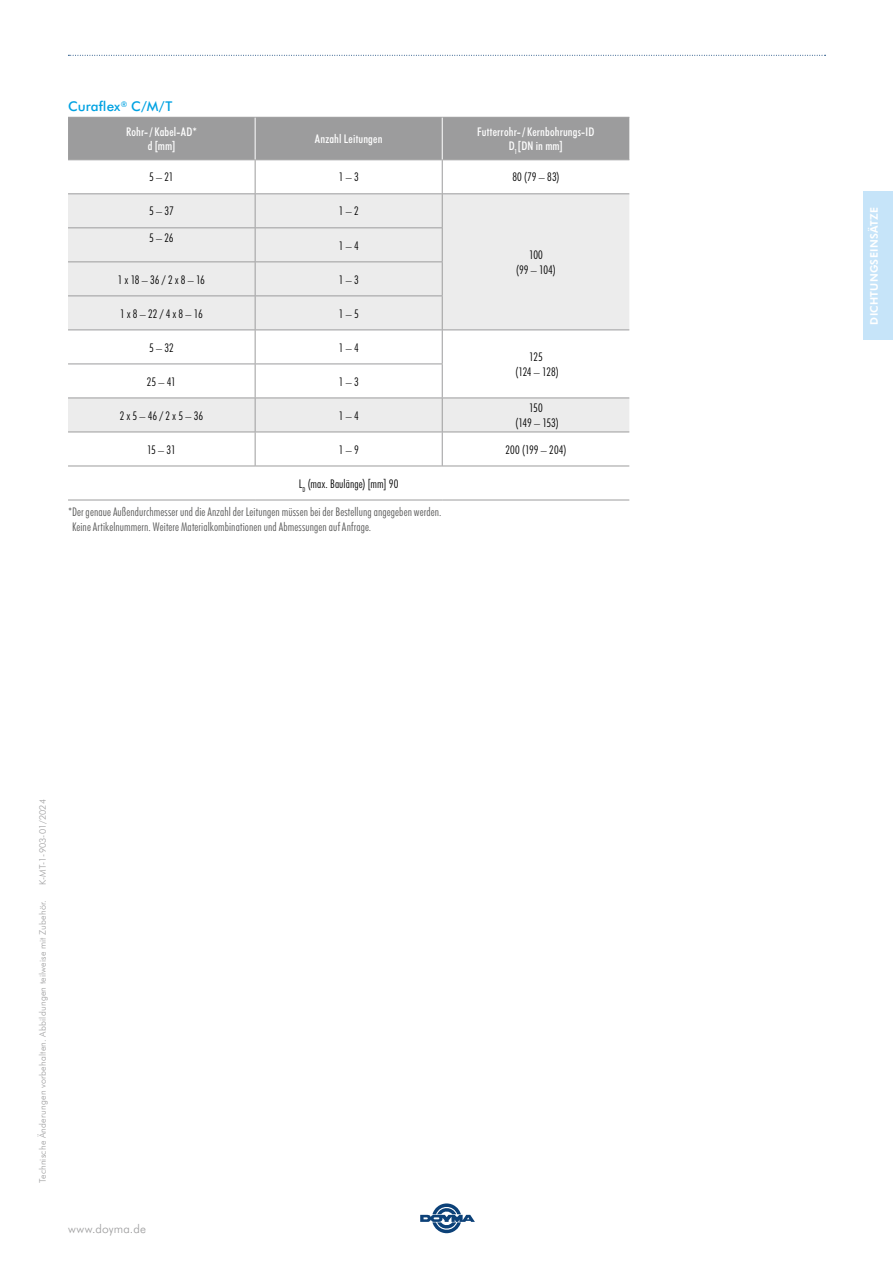
<style>
.page{position:relative;width:893px;height:1263px;background:#fff}
.page>*{position:absolute;margin:0;border:0;box-sizing:border-box;transform-origin:0 0}
.t1{font:500 13.5px "Futura BT";letter-spacing:.01em;color:#00a2e2}
.t2{font:300 condensed 12px/15px "Futura BT";letter-spacing:.015em;color:#565655}
.t3{font:300 condensed 12px/14.4px "Futura BT";letter-spacing:.005em;color:#000;text-align:center}
.t4{font:500 condensed 12px/14.4px "Futura BT";letter-spacing:.01em;color:#fff;text-align:center}
.t5{font:300 12px "Futura BT";letter-spacing:.015em;color:#9c9c9d}
.t6{font:300 condensed 12px/14.4px "Futura BT";letter-spacing:-.035em;color:#000;text-align:center}
.t7{font:300 condensed 12px/14.4px "Futura BT";letter-spacing:-.03em;color:#000;text-align:center}
.t8{font:700 10.5px "Futura BT";letter-spacing:.03em;color:#fff}
.t9{font:300 9px "Futura BT";letter-spacing:.02em;color:#9c9c9d}
</style>
<div class="page">
<svg style="left:420px;top:1203px;width:55px;height:30px"></svg>
<svg style="left:68px;top:55px;width:758px;height:1px"></svg>
<div style="left:863px;top:191px;width:30px;height:149px;background:#c6e4f9"></div>
<div style="left:68px;top:118px;width:561px;height:41px;background:#9c9c9d"></div>
<svg style="left:68px;top:160px;width:561px;height:340px"></svg>
<svg style="left:68px;top:194px;width:561px;height:238px;fill:#ececec"></svg>
<hr style="left:442px;top:159px;width:187px;height:1px;background:#9c9c9d">
<hr style="left:442px;top:160px;width:1px;height:33px;background:#9c9c9d">
<hr style="left:442px;top:193px;width:187px;height:1px;background:#9c9c9d">
<hr style="left:442px;top:194px;width:1px;height:34px;background:#9c9c9d">
<hr style="left:442px;top:228px;width:1px;height:33px;background:#9c9c9d">
<hr style="left:442px;top:296px;width:1px;height:33px;background:#9c9c9d">
<hr style="left:442px;top:262px;width:1px;height:33px;background:#9c9c9d">
<hr style="left:442px;top:329px;width:187px;height:1px;background:#9c9c9d">
<hr style="left:442px;top:330px;width:1px;height:34px;background:#9c9c9d">
<hr style="left:442px;top:364px;width:1px;height:34px;background:#9c9c9d">
<hr style="left:443px;top:398px;width:186px;height:1px;background:#9c9c9d">
<hr style="left:442px;top:398px;width:1px;height:34px;background:#9c9c9d">
<hr style="left:442px;top:432px;width:187px;height:1px;background:#9c9c9d">
<hr style="left:442px;top:432px;width:1px;height:34px;background:#9c9c9d">
<hr style="left:442px;top:466px;width:187px;height:1px;background:#9c9c9d">
<hr style="left:68px;top:117px;width:187px;height:1px;background:#9c9c9d">
<hr style="left:255px;top:117px;width:187px;height:1px;background:#9c9c9d">
<hr style="left:442px;top:117px;width:187px;height:1px;background:#9c9c9d">
<hr style="left:68px;top:159px;width:187px;height:1px;background:#9c9c9d">
<hr style="left:255px;top:159px;width:187px;height:1px;background:#9c9c9d">
<hr style="left:255px;top:160px;width:1px;height:33px;background:#9c9c9d">
<hr style="left:68px;top:193px;width:187px;height:1px;background:#9c9c9d">
<hr style="left:255px;top:193px;width:187px;height:1px;background:#9c9c9d">
<hr style="left:255px;top:194px;width:1px;height:33px;background:#9c9c9d">
<hr style="left:68px;top:227px;width:187px;height:1px;background:#9c9c9d">
<hr style="left:255px;top:227px;width:187px;height:1px;background:#9c9c9d">
<hr style="left:255px;top:228px;width:1px;height:33px;background:#9c9c9d">
<hr style="left:68px;top:261px;width:187px;height:1px;background:#9c9c9d">
<hr style="left:255px;top:261px;width:188px;height:1px;background:#9c9c9d">
<hr style="left:255px;top:262px;width:1px;height:33px;background:#9c9c9d">
<hr style="left:68px;top:295px;width:187px;height:1px;background:#9c9c9d">
<hr style="left:255px;top:295px;width:188px;height:1px;background:#9c9c9d">
<hr style="left:255px;top:296px;width:1px;height:33px;background:#9c9c9d">
<hr style="left:68px;top:329px;width:187px;height:1px;background:#9c9c9d">
<hr style="left:255px;top:329px;width:187px;height:1px;background:#9c9c9d">
<hr style="left:255px;top:330px;width:1px;height:34px;background:#9c9c9d">
<hr style="left:68px;top:364px;width:187px;height:1px;background:#9c9c9d">
<hr style="left:255px;top:364px;width:188px;height:1px;background:#9c9c9d">
<hr style="left:255px;top:364px;width:1px;height:34px;background:#9c9c9d">
<hr style="left:68px;top:398px;width:187px;height:1px;background:#9c9c9d">
<hr style="left:255px;top:398px;width:188px;height:1px;background:#9c9c9d">
<hr style="left:255px;top:398px;width:1px;height:34px;background:#9c9c9d">
<hr style="left:68px;top:432px;width:187px;height:1px;background:#9c9c9d">
<hr style="left:255px;top:432px;width:187px;height:1px;background:#9c9c9d">
<hr style="left:255px;top:432px;width:1px;height:34px;background:#9c9c9d">
<hr style="left:68px;top:466px;width:187px;height:1px;background:#9c9c9d">
<hr style="left:255px;top:466px;width:187px;height:1px;background:#9c9c9d">
<hr style="left:68px;top:500px;width:187px;height:1px;background:#9c9c9d">
<hr style="left:255px;top:500px;width:187px;height:1px;background:#9c9c9d">
<hr style="left:442px;top:500px;width:187px;height:1px;background:#9c9c9d">
<hr style="left:255px;top:118px;width:1px;height:41px;background:#fff">
<hr style="left:442px;top:118px;width:1px;height:41px;background:#fff">
<p class="t1" style="left:68px;top:97px;width:106px">Curaflex<sup>®</sup> C/M/T</p>
<p class="t4" style="left:126px;top:124px;width:72px">Rohr-/ Kabel-AD* d [mm]</p>
<p class="t4" style="left:315px;top:131px;width:69px">Anzahl Leitungen</p>
<p class="t4" style="left:477px;top:124px;width:119px">Futterrohr-/ Kernbohrungs-ID<br>D<sub>1</sub> [DN in mm]</p>
<p class="t3" style="left:149px;top:170px;width:26px">5 – 21</p>
<p class="t3" style="left:339px;top:170px;width:21px">1 – 3</p>
<p class="t3" style="left:512px;top:170px;width:49px">80 (79 – 83)</p>
<p class="t3" style="left:149px;top:204px;width:26px">5 – 37</p>
<p class="t3" style="left:339px;top:204px;width:21px">1 – 2</p>
<p class="t3" style="left:516px;top:247px;width:41px">100<br>(99 – 104)</p>
<p class="t3" style="left:149px;top:230px;width:26px">5 – 26</p>
<p class="t3" style="left:339px;top:238px;width:21px">1 – 4</p>
<p class="t3" style="left:118px;top:272px;width:88px">1 x 18 – 36 / 2 x 8 – 16</p>
<p class="t3" style="left:339px;top:272px;width:21px">1 – 3</p>
<p class="t3" style="left:120px;top:306px;width:84px">1 x 8 – 22 / 4 x 8 – 16</p>
<p class="t3" style="left:339px;top:306px;width:21px">1 – 5</p>
<p class="t3" style="left:149px;top:340px;width:26px">5 – 32</p>
<p class="t3" style="left:339px;top:340px;width:21px">1 – 4</p>
<p class="t6" style="left:516px;top:349px;width:45px">125<br>(124 – 128)</p>
<p class="t3" style="left:147px;top:374px;width:30px">25 – 41</p>
<p class="t3" style="left:339px;top:374px;width:21px">1 – 3</p>
<p class="t3" style="left:120px;top:408px;width:85px">2 x 5 – 46 / 2 x 5 – 36</p>
<p class="t3" style="left:339px;top:408px;width:21px">1 – 4</p>
<p class="t7" style="left:515px;top:401px;width:45px">150<br>(149 – 153)</p>
<p class="t3" style="left:147px;top:442px;width:30px">15 – 31</p>
<p class="t3" style="left:339px;top:442px;width:21px">1 – 9</p>
<p class="t3" style="left:506px;top:442px;width:62px">200 (199 – 204)</p>
<p class="t3" style="left:299px;top:476px;width:101px">L<sub>D</sub> (max. Baulänge) [mm] 90</p>
<p class="t2" style="left:72px;top:503px;width:371px;text-indent:-4px">*Der genaue Außendurchmesser und die Anzahl der Leitungen müssen bei der Bestellung angegeben werden.<br>Keine Artikelnummern. Weitere Materialkombinationen und Abmessungen auf Anfrage.</p>
<p class="t9" style="left:36px;top:884px;width:87px;rotate:-90deg">K-MT-1-903-01/2024</p>
<p class="t9" style="left:36px;top:1183px;width:285px;rotate:-90deg">Technische Änderungen vorbehalten. Abbildungen teilweise mit Zubehör.</p>
<p class="t5" style="left:68px;top:1221px;width:79px">www.doyma.de</p>
<p class="t8" style="left:867px;top:325px;width:119px;rotate:-90deg">DICHTUNGSEINSÄTZE</p>
</div>
